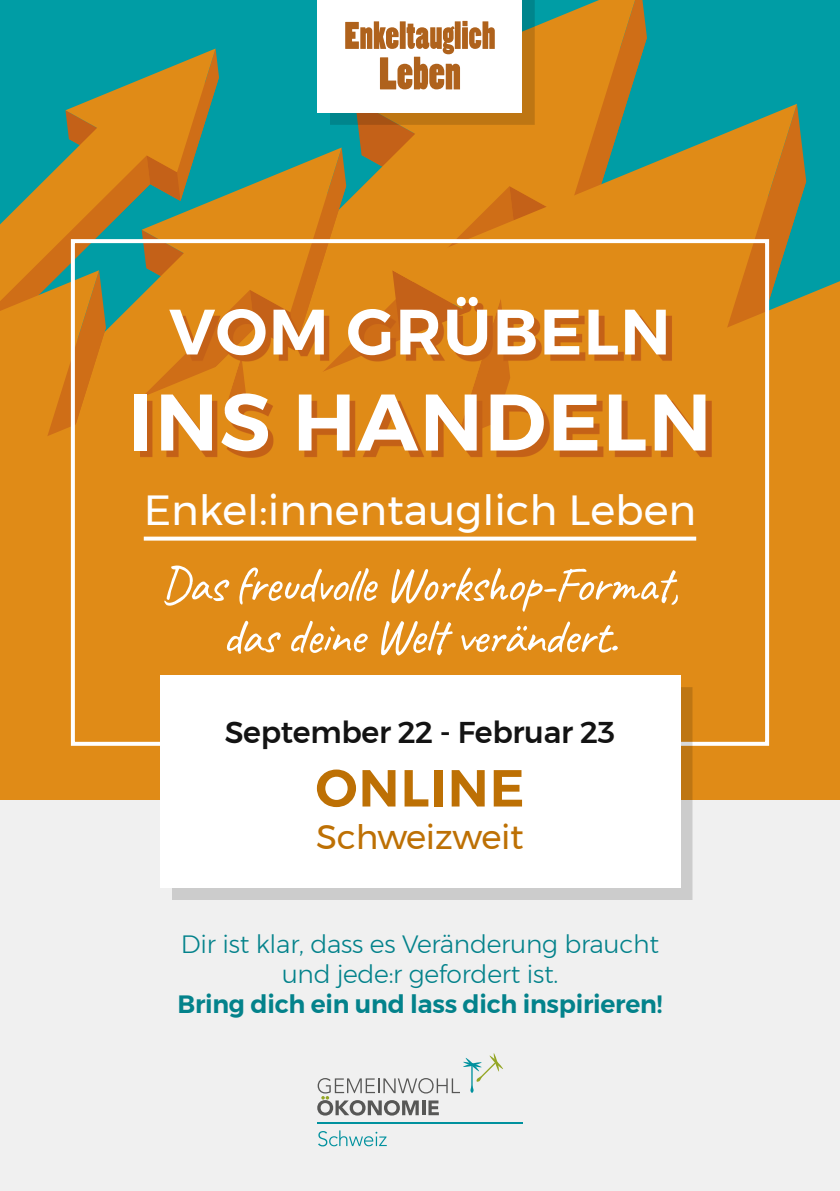
<style>
.page{position:relative;width:840px;height:1191px;background:#fff}
.page>*{position:absolute;margin:0;border:0;box-sizing:border-box;transform-origin:0 0}
.t1{font:600 80px "Montserrat";letter-spacing:.02em;color:#fff}
.t2{font:600 64px "Montserrat";letter-spacing:.02em;color:#fff}
.t3{font:600 52px "Montserrat";letter-spacing:.02em;color:#bd7004}
.t4{font:50px/52px "Caveat";letter-spacing:-.03em;color:#fff;text-align:center}
.t5{font:42px "Montserrat";color:#fff}
.t6{font:34px "Montserrat";letter-spacing:-.01em;color:#bd7004}
.t7{font:500 30px "Montserrat";letter-spacing:-.01em;color:#131313}
.t8{font:300 25px/30px "Montserrat";letter-spacing:-.01em;color:#03828b;text-align:center}
.t9{font:600 25px "Montserrat";letter-spacing:-.01em;color:#03828b}
</style>
<div class="page">
<div style="left:0;top:0;width:839px;height:1191px;background:#f0f0f0"></div>
<div style="left:0;top:0;width:839px;height:799px;background:#009da5"></div>
<svg style="left:634px;top:0;width:12px;height:79px"></svg>
<svg style="left:534px;top:0;width:100px;height:104px;background:#c88824"></svg>
<svg style="left:796px;top:104px;width:9px;height:110px"></svg>
<svg style="left:494px;top:104px;width:302px;height:177px;background:#bc892b"></svg>
<div style="left:494px;top:281px;width:345px;height:246px;background:#e08b17"></div>
<div style="left:0;top:527px;width:839px;height:272px;background:#e08b17"></div>
<div style="left:329px;top:0;width:205px;height:125px;background:#000;opacity:.15"></div>
<div style="left:317px;top:0;width:205px;height:113px;background:#fff"></div>
<svg style="left:0;top:21px;width:494px;height:725px"></svg>
<svg style="left:140px;top:303px;width:571px;height:154px;background:#d57b17"></svg>
<svg style="left:144px;top:536px;width:551px;height:4px;background:#faeddb"></svg>
<div style="left:71px;top:239px;width:697px;height:507px;border:4px solid #fff"></div>
<div style="left:172px;top:687px;width:519px;height:213px;background:#000;opacity:.15"></div>
<div style="left:160px;top:675px;width:519px;height:213px;background:#fff"></div>
<svg style="left:317px;top:1053px;width:186px;height:62px"></svg>
<hr style="left:317px;top:1122px;width:205px;height:1px;background:#00919e">
<svg style="left:318px;top:1130px;width:68px;height:16px"></svg>
<h2 class="t2" style="left:169px;top:281px;width:502px">VOM GRÜBELN</h2>
<h1 class="t1" style="left:128px;top:359px;width:584px">INS HANDELN</h1>
<h3 class="t5" style="left:144px;top:477px;width:553px">Enkel:innentauglich Leben</h3>
<h3 class="t4" style="left:160px;top:558px;width:520px">Das freudvolle Workshop-Format, das deine Welt verändert.</h3>
<p class="t7" style="left:225px;top:709px;width:392px">September 22 - Februar 23</p>
<h3 class="t3" style="left:315px;top:747px;width:210px">ONLINE</h3>
<h3 class="t6" style="left:316px;top:811px;width:209px">Schweizweit</h3>
<p class="t8" style="left:181px;top:928px;width:479px">Dir ist klar, dass es Veränderung braucht und jede:r gefordert ist.</p>
<p class="t9" style="left:177px;top:984px;width:486px">Bring dich ein und lass dich inspirieren!</p>
</div>
